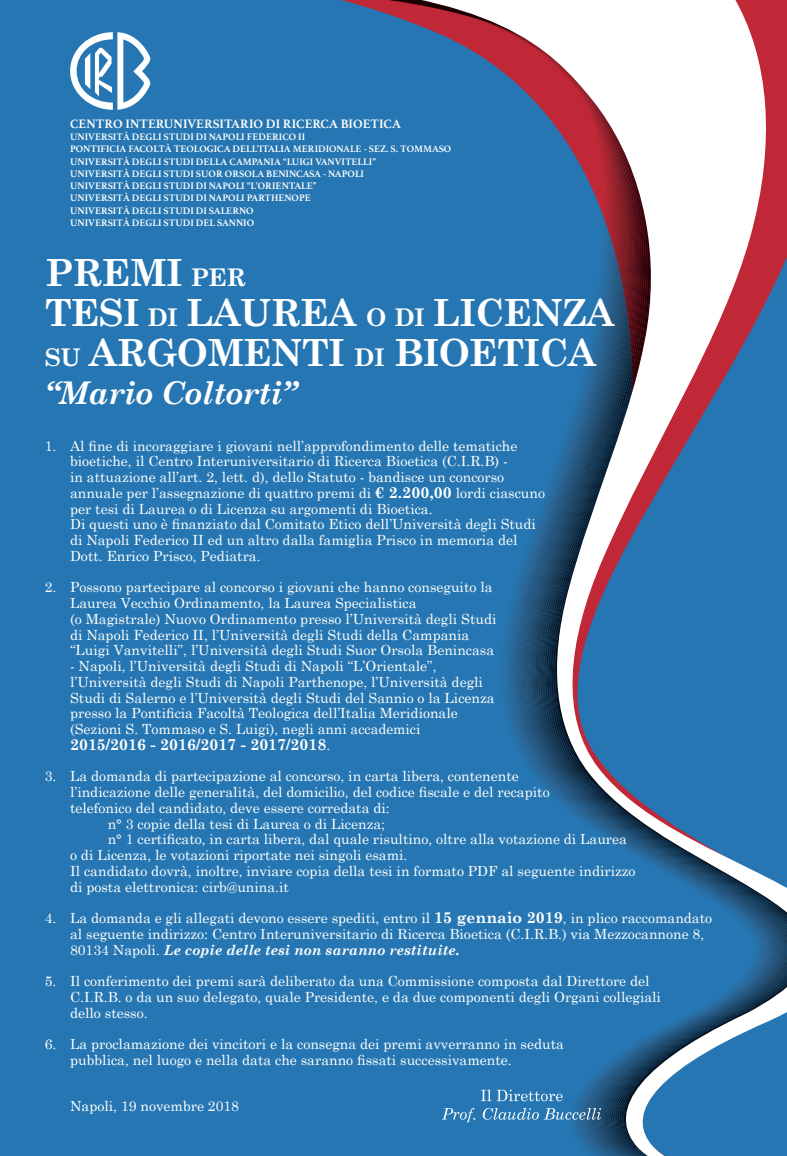
<style>
.page{position:relative;width:787px;height:1156px;background:#fff}
.page>*{position:absolute;margin:0;border:0;box-sizing:border-box;transform-origin:0 0}
.t1{font:700 37.54px/40px "Century Schoolbook";letter-spacing:-.02em;color:#fff}
.t2{font:italic 700 31.32px "Century Schoolbook";letter-spacing:-.02em;color:#fff}
.t3{font:700 15.75px "Century Schoolbook";color:#fff}
.t4{font:14px/15.8px "Century Schoolbook";color:#fff}
.t5{font:700 12.86px "Athelas";color:#fff}
.t6{font:700 9.89px/12.2px "Athelas";color:#fff}
.s1{font-size:24.41px}
.s2{font-weight:700;font-size:15.75px}
.s3{font-weight:400;font-size:14px}
.s4{font-weight:700;font-style:italic}
</style>
<div class="page">
<div style="left:0;top:0;width:786px;height:1156px;background:#2576b2"></div>
<svg style="left:341px;top:0;width:445px;height:294px"></svg>
<svg style="left:442px;top:294px;width:344px;height:862px"></svg>
<svg style="left:70px;top:32px;width:81px;height:78px"></svg>
<p class="t5" style="left:70px;top:113px;width:332px">CENTRO INTERUNIVERSITARIO DI RICERCA BIOETICA</p>
<p class="t6" style="left:70px;top:130px;width:382px">UNIVERSITÀ DEGLI STUDI DI NAPOLI FEDERICO II<br>PONTIFICIA FACOLTÀ TEOLOGICA DELL’ITALIA MERIDIONALE - SEZ. S. TOMMASO UNIVERSITÀ DEGLI STUDI DELLA CAMPANIA “LUIGI VANVITELLI”<br>UNIVERSITÀ DEGLI STUDI SUOR ORSOLA BENINCASA - NAPOLI<br>UNIVERSITÀ DEGLI STUDI DI NAPOLI “L’ORIENTALE”<br>UNIVERSITÀ DEGLI STUDI DI NAPOLI PARTHENOPE<br>UNIVERSITÀ DEGLI STUDI DI SALERNO<br>UNIVERSITÀ DEGLI STUDI DEL SANNIO</p>
<h1 class="t1" style="left:45px;top:253px;width:571px">PREMI <span class="s1">PER<br></span>TESI <span class="s1">DI</span> LAUREA <span class="s1">O DI</span> LICENZA<br><span class="s1">SU</span> ARGOMENTI <span class="s1">DI</span> BIOETICA</h1>
<h2 class="t2" style="left:45px;top:373px;width:254px">“Mario Coltorti”</h2>
<p class="t4" style="left:70px;top:437px;width:476px;text-indent:-25px">1. Al fine di incoraggiare i giovani nell’approfondimento delle tematiche bioetiche, il Centro Interuniversitario di Ricerca Bioetica (C.I.R.B) -<br>in attuazione all’art. 2, lett. d), dello Statuto - bandisce un concorso annuale per l’assegnazione di quattro premi di <span class="s2">€ 2.200,00</span> lordi ciascuno per tesi di Laurea o di Licenza su argomenti di Bioetica.<br>Di questi uno è finanziato dal Comitato Etico dell’Università degli Studi di Napoli Federico II ed un altro dalla famiglia Prisco in memoria del Dott. Enrico Prisco, Pediatra.</p>
<p class="t4" style="left:70px;top:579px;width:428px;text-indent:-25px">2. Possono partecipare al concorso i giovani che hanno conseguito la Laurea Vecchio Ordinamento, la Laurea Specialistica<br>(o Magistrale) Nuovo Ordinamento presso l’Università degli Studi di Napoli Federico II, l’Università degli Studi della Campania “Luigi Vanvitelli”, l’Università degli Studi Suor Orsola Benincasa</p>
<p class="t4" style="left:70px;top:658px;width:426px">- Napoli, l’Università degli Studi di Napoli “L’Orientale”, l’Università degli Studi di Napoli Parthenope, l’Università degli Studi di Salerno e l’Università degli Studi del Sannio o la Licenza presso la Pontificia Facoltà Teologica dell’Italia Meridionale (Sezioni S. Tommaso e S. Luigi), negli anni accademici</p>
<p class="t3" style="left:70px;top:735px;width:262px">2015/2016 - 2016/2017 - 2017/2018<span class="s3">.</span></p>
<p class="t4" style="left:45px;top:768px;width:475px">3. La domanda di partecipazione al concorso, in carta libera, contenente</p>
<p class="t4" style="left:70px;top:784px;width:481px">l’indicazione delle generalità, del domicilio, del codice fiscale e del recapito</p>
<p class="t4" style="left:70px;top:800px;width:321px">telefonico del candidato, deve essere corredata di:</p>
<p class="t4" style="left:108px;top:815px;width:279px">n° 3 copie della tesi di Laurea o di Licenza;</p>
<p class="t4" style="left:108px;top:831px;width:520px">n° 1 certificato, in carta libera, dal quale risultino, oltre alla votazione di Laurea</p>
<p class="t4" style="left:70px;top:847px;width:339px">o di Licenza, le votazioni riportate nei singoli esami.</p>
<p class="t4" style="left:70px;top:863px;width:566px">Il candidato dovrà, inoltre, inviare copia della tesi in formato PDF al seguente indirizzo</p>
<p class="t4" style="left:70px;top:878px;width:220px">di posta elettronica: cirb@unina.it</p>
<p class="t4" style="left:70px;top:910px;width:643px;text-indent:-25px">4. La domanda e gli allegati devono essere spediti, entro il <span class="s2">15 gennaio 2019</span>, in plico raccomandato al seguente indirizzo: Centro Interuniversitario di Ricerca Bioetica (C.I.R.B.) via Mezzocannone 8,<br>80134 Napoli. <span class="s4">Le copie delle tesi non saranno restituite.</span></p>
<p class="t4" style="left:70px;top:973px;width:592px;text-indent:-25px">5. Il conferimento dei premi sarà deliberato da una Commissione composta dal Direttore del<br>C.I.R.B. o da un suo delegato, quale Presidente, e da due componenti degli Organi collegiali dello stesso.</p>
<p class="t4" style="left:70px;top:1036px;width:495px;text-indent:-25px">6. La proclamazione dei vincitori e la consegna dei premi avverranno in seduta pubblica, nel luogo e nella data che saranno fissati successivamente.</p>
<p class="t4" style="left:70px;top:1098px;width:170px">Napoli, 19 novembre 2018</p>
</div>
